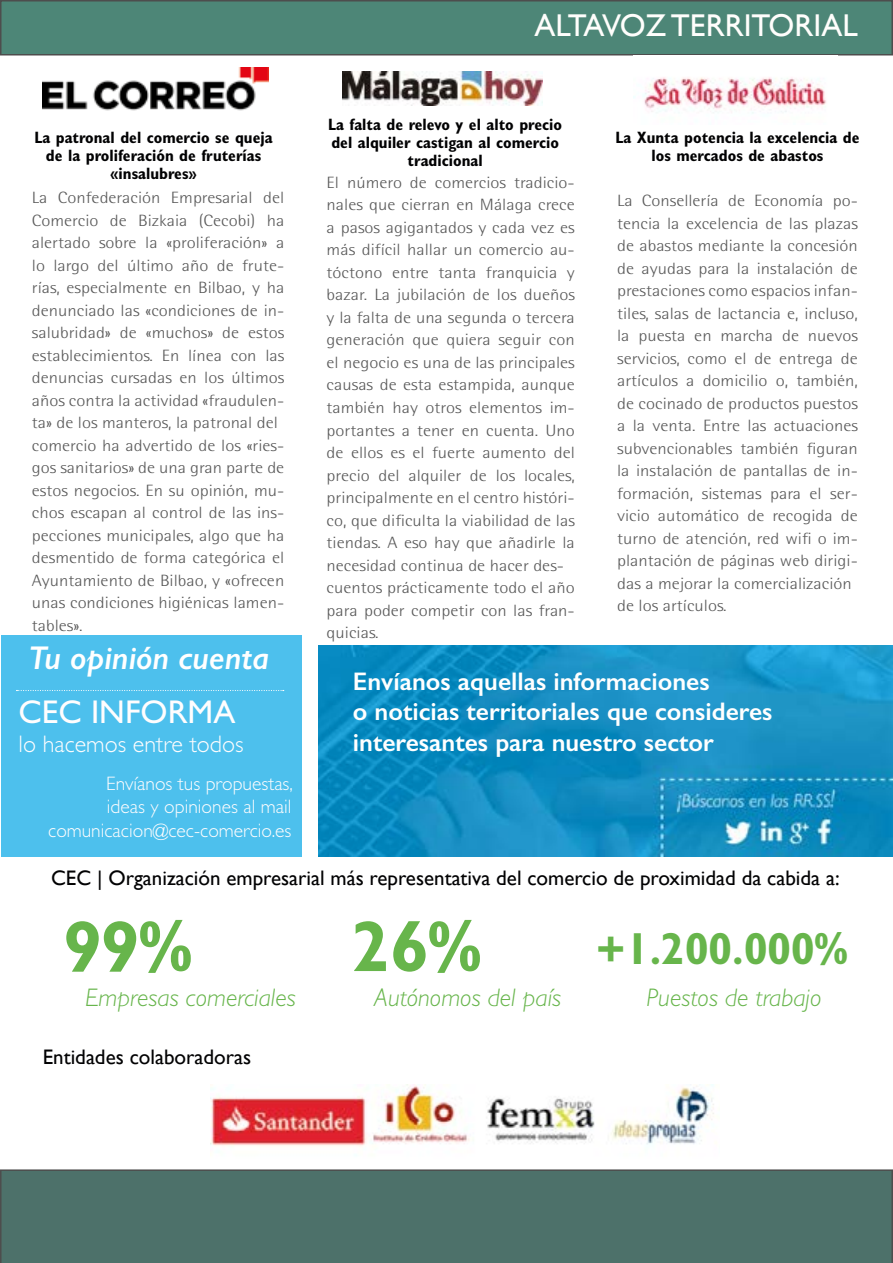
<style>
.page{position:relative;width:893px;height:1263px;background:#fff}
.page>*{position:absolute;margin:0;border:0;box-sizing:border-box;transform-origin:0 0}
.t1{font:700 condensed 72px "Gill Sans Std";color:#67b54b}
.t2{font:700 condensed 45px "Gill Sans Std";color:#67b54b}
.t3{font:italic 600 33px "Gill Sans";color:#fff}
.t4{font:33px "Gill Sans Std";color:#fffdfe}
.t5{font:31.5px "Gill Sans";color:#fffefc}
.t6{font:600 25.5px/30.6px "Gill Sans";color:#fff}
.t7{font:italic 300 25.5px "Gill Sans Std";color:#67b54b}
.t8{font:300 24px "Gill Sans Std";color:#fffdfe}
.t9{font:21px "Gill Sans";color:#020203}
.t10{font:300 19.5px/23.4px "Gill Sans Std";color:#fffdfe;text-align:right}
.t11{font:700 condensed 16.5px/18.1px "Gill Sans Std";color:#020203;text-align:center}
.t12{font:300 16.35px/22.5px "Rotis Semi Sans Std";color:#595959;scale:1.14 1}
</style>
<div class="page">
<img style="left:319px;top:645px;width:574px;height:211px">
<div style="left:2px;top:635px;width:300px;height:221px;background:#4dc0ed"></div>
<svg style="left:16px;top:690px;width:268px;height:1px"></svg>
<img style="left:211px;top:1085px;width:503px;height:62px">
<div style="left:0;top:1169px;width:893px;height:94px;background:#4d716a"></div>
<div style="left:1px;top:1px;width:891px;height:54px;background:#4d8677"></div>
<img style="left:43px;top:67px;width:225px;height:44px">
<img style="left:342px;top:71px;width:201px;height:35px">
<img style="left:634px;top:77px;width:192px;height:37px">
<p class="t11" style="left:35px;top:128px;width:240px">La patronal del comercio se queja de la proliferación de fruterías «insalubres»</p>
<p class="t12" style="left:32px;top:187px;width:223px">La Confederación Empresarial del Comercio de Bizkaia (Cecobi) ha alertado sobre la «proliferación» a lo largo del último año de frute&shy;rías, especialmente en Bilbao, y ha denunciado las «condiciones de in&shy;salubridad» de «muchos» de estos establecimientos. En línea con las denuncias cursadas en los últimos años contra la actividad «fraudulen&shy;ta» de los manteros, la patronal del comercio ha advertido de los «ries&shy;gos sanitarios» de una gran parte de estos negocios. En su opinión, mu&shy;chos escapan al control de las ins&shy;pecciones municipales, algo que ha desmentido de forma categórica el Ayuntamiento de Bilbao, y «ofrecen unas condiciones higiénicas lamen&shy;tables».</p>
<h3 class="t5" style="left:534px;top:7px;width:325px">ALTAVOZ TERRITORIAL</h3>
<p class="t11" style="left:328px;top:115px;width:235px">La falta de relevo y el alto precio del alquiler castigan al comercio tradicional</p>
<p class="t12" style="left:327px;top:171px;width:219px">El número de comercios tradicio&shy;nales que cierran en Málaga crece a pasos agigantados y cada vez es más difícil hallar un comercio au&shy;tóctono entre tanta franquicia y bazar. La jubilación de los dueños y la falta de una segunda o tercera generación que quiera seguir con el negocio es una de las principales causas de esta estampida, aunque también hay otros elementos im&shy;portantes a tener en cuenta. Uno de ellos es el fuerte aumento del precio del alquiler de los locales, principalmente en el centro históri&shy;co, que dificulta la viabilidad de las tiendas. A eso hay que añadirle la necesidad continua de hacer des&shy;cuentos prácticamente todo el año para poder competir con las fran&shy;quicias.</p>
<p class="t11" style="left:615px;top:128px;width:246px">La Xunta potencia la excelencia de los mercados de abastos</p>
<p class="t12" style="left:617px;top:189px;width:213px">La Consellería de Economía po&shy;tencia la excelencia de las plazas de abastos mediante la concesión de ayudas para la instalación de prestaciones como espacios infan&shy;tiles, salas de lactancia e, incluso, la puesta en marcha de nuevos servicios, como el de entrega de artículos a domicilio o, también, de cocinado de productos puestos a la venta. Entre las actuaciones subvencionables también figuran la instalación de pantallas de in&shy;formación, sistemas para el ser&shy;vicio automático de recogida de turno de atención, red wifi o im&shy;plantación de páginas web dirigi&shy;das a mejorar la comercialización de los artículos.</p>
<h3 class="t3" style="left:29px;top:638px;width:242px">Tu opinión cuenta</h3>
<h3 class="t4" style="left:19px;top:693px;width:218px">CEC INFORMA</h3>
<h3 class="t8" style="left:19px;top:730px;width:227px">lo hacemos entre todos</h3>
<p class="t10" style="left:48px;top:772px;width:246px">Envíanos tus propuestas,<br>ideas y opiniones al mail comunicacion@cec-comercio.es</p>
<p class="t9" style="left:51px;top:866px;width:790px">CEC | Organización empresarial más representativa del comercio de proximidad da cabida a:</p>
<h1 class="t1" style="left:64px;top:904px;width:130px">99%</h1>
<h3 class="t7" style="left:85px;top:983px;width:212px">Empresas comerciales</h3>
<h3 class="t6" style="left:353px;top:665px;width:421px">Envíanos aquellas informaciones<br>o noticias territoriales que consideres interesantes para nuestro sector</h3>
<h1 class="t1" style="left:353px;top:904px;width:130px">26%</h1>
<h3 class="t7" style="left:374px;top:983px;width:189px">Autónomos del país</h3>
<h2 class="t2" style="left:596px;top:922px;width:253px">+1.200.000%</h2>
<h3 class="t7" style="left:646px;top:983px;width:177px">Puestos de trabajo</h3>
<p class="t9" style="left:43px;top:1044px;width:210px">Entidades colaboradoras</p>
</div>
